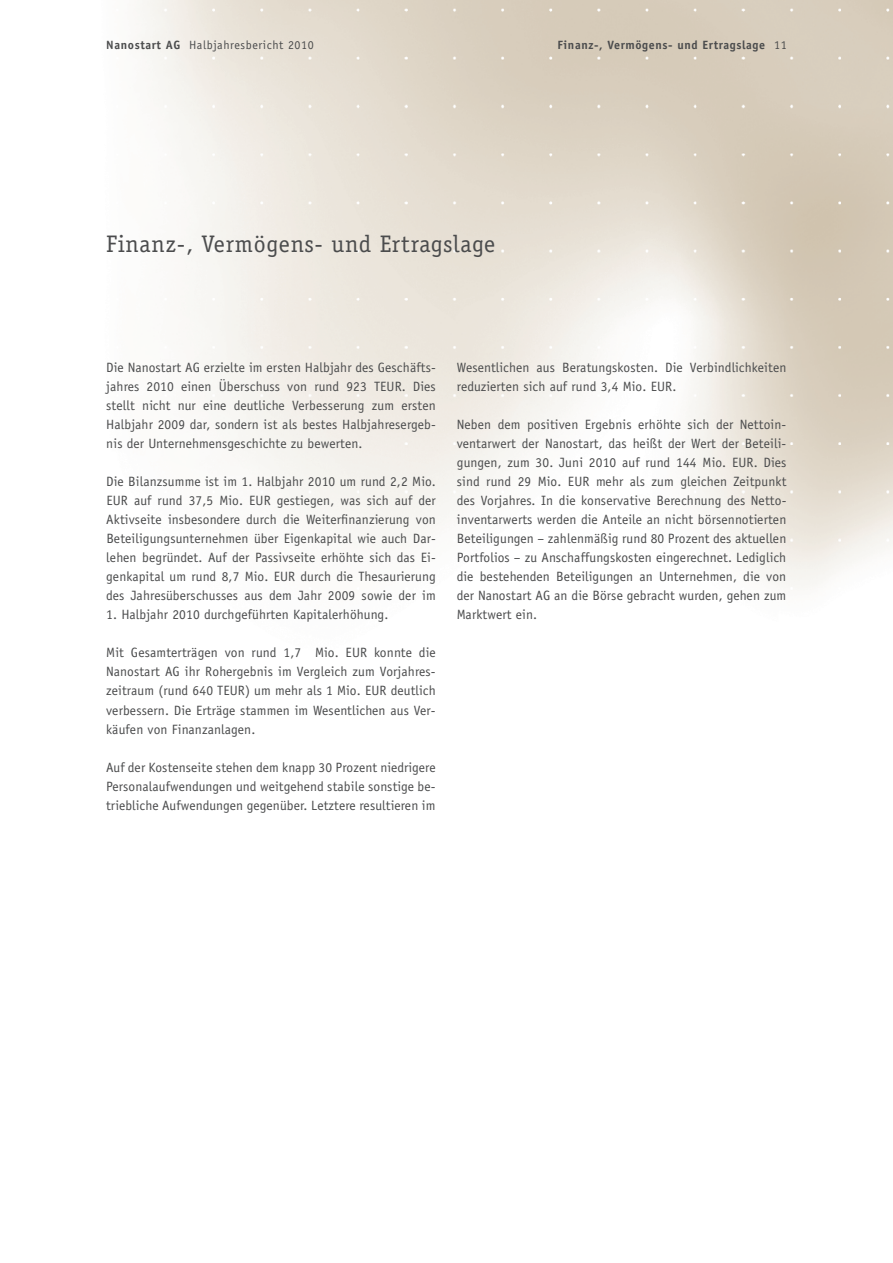
<style>
.page{position:relative;width:893px;height:1263px;background:#fff}
.page>*{position:absolute;margin:0;border:0;box-sizing:border-box;transform-origin:0 0}
.t1{font:24px "Officina Serif";letter-spacing:.03em;color:#4b4c4d}
.t2{font:13.5px/19px "Officina Sans";letter-spacing:.01em;color:#4b4c4d;text-align:justify}
.t3{font:700 12px "Officina Sans";letter-spacing:.05em;color:#4b4c4d}
.t4{font:12px "Officina Sans";letter-spacing:.05em;color:#4b4c4d}
.s1{font-weight:700}
.s2{font-weight:400}
</style>
<div class="page">
<p class="t4" style="left:106px;top:38px;width:209px"><span class="s1">Nanostart AG</span> Halbjahresbericht 2010</p>
<p class="t3" style="left:557px;top:38px;width:231px">Finanz-, Vermögens- und Ertragslage <span class="s2">11</span></p>
<h1 class="t1" style="left:106px;top:230px;width:391px">Finanz-, Vermögens- und Ertragslage</h1>
<p class="t2" style="left:106px;top:357px;width:331px">Die Nanostart AG erzielte im ersten Halbjahr des Geschäfts&shy;jahres 2010 einen Überschuss von rund 923 TEUR. Dies stellt nicht nur eine deutliche Verbesserung zum ersten Halbjahr 2009 dar, sondern ist als bestes Halbjahresergeb&shy;nis der Unternehmensgeschichte zu bewerten.</p>
<p class="t2" style="left:106px;top:472px;width:331px">Die Bilanzsumme ist im 1. Halbjahr 2010 um rund 2,2 Mio.<br>EUR auf rund 37,5 Mio. EUR gestiegen, was sich auf der Aktivseite insbesondere durch die Weiterfinanzierung von Beteiligungsunternehmen über Eigenkapital wie auch Dar&shy;lehen begründet. Auf der Passivseite erhöhte sich das Ei&shy;genkapital um rund 8,7 Mio. EUR durch die Thesaurierung des Jahresüberschusses aus dem Jahr 2009 sowie der im</p>
<p class="t2" style="left:106px;top:605px;width:284px">1. Halbjahr 2010 durchgeführten Kapitalerhöhung.</p>
<p class="t2" style="left:106px;top:643px;width:331px">Mit Gesamterträgen von rund 1,7 Mio. EUR konnte die Nanostart AG ihr Rohergebnis im Vergleich zum Vorjahres&shy;zeitraum (rund 640 TEUR) um mehr als 1 Mio. EUR deutlich verbessern. Die Erträge stammen im Wesentlichen aus Ver&shy;käufen von Finanzanlagen.</p>
<p class="t2" style="left:106px;top:757px;width:331px">Auf der Kostenseite stehen dem knapp 30 Prozent niedrigere Personalaufwendungen und weitgehend stabile sonstige be&shy;triebliche Aufwendungen gegenüber. Letztere resultieren im</p>
<p class="t2" style="left:457px;top:357px;width:331px">Wesentlichen aus Beratungskosten. Die Verbindlichkeiten reduzierten sich auf rund 3,4 Mio. EUR.</p>
<p class="t2" style="left:457px;top:415px;width:331px">Neben dem positiven Ergebnis erhöhte sich der Nettoin&shy;ventarwert der Nanostart, das heißt der Wert der Beteili&shy;gungen, zum 30. Juni 2010 auf rund 144 Mio. EUR. Dies sind rund 29 Mio. EUR mehr als zum gleichen Zeitpunkt des Vorjahres. In die konservative Berechnung des Netto&shy;inventarwerts werden die Anteile an nicht börsennotierten Beteiligungen – zahlenmäßig rund 80 Prozent des aktuellen Portfolios – zu Anschaffungskosten eingerechnet. Lediglich die bestehenden Beteiligungen an Unternehmen, die von der Nanostart AG an die Börse gebracht wurden, gehen zum Marktwert ein.</p>
</div>
